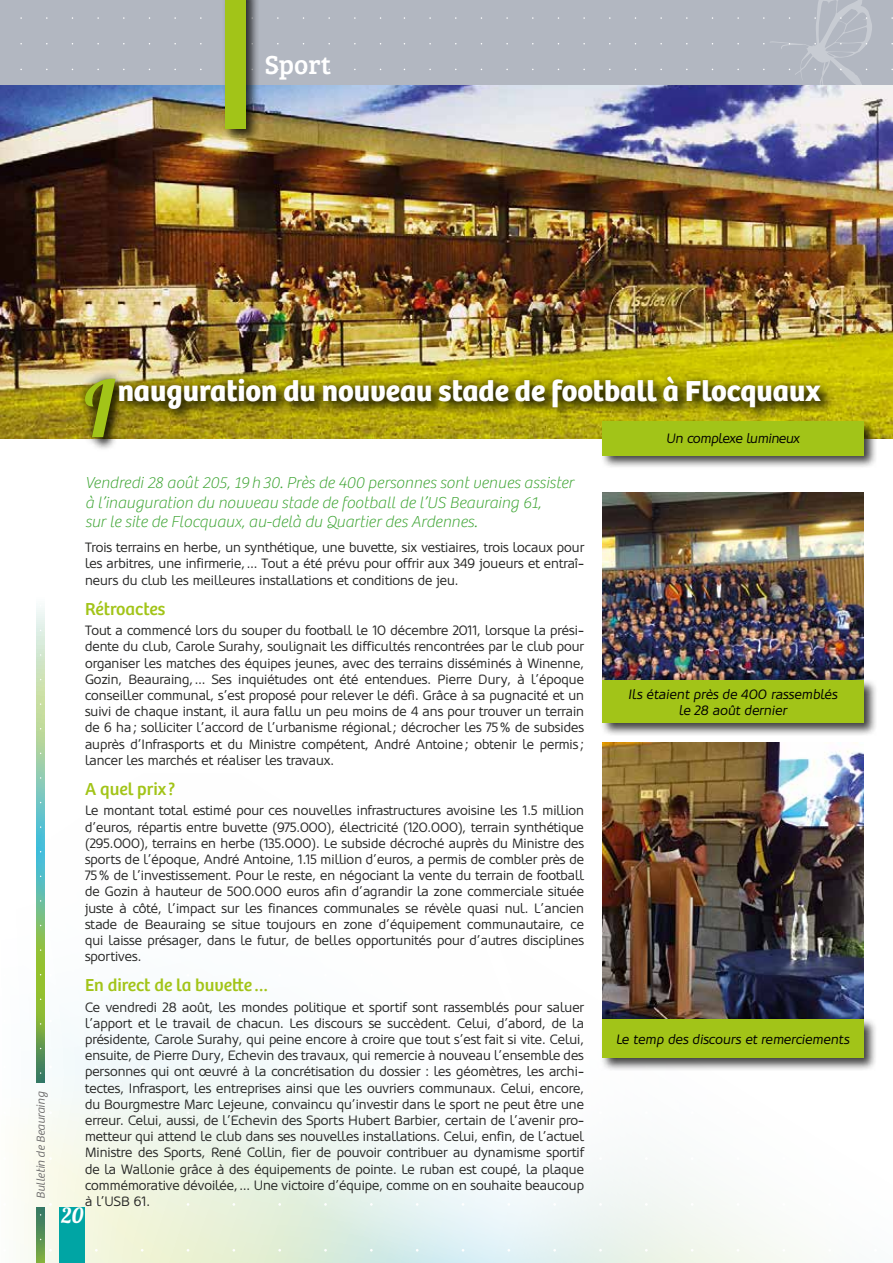
<style>
.page{position:relative;width:893px;height:1263px;background:#fff}
.page>*{position:absolute;margin:0;border:0;box-sizing:border-box;transform-origin:0 0}
.t1{font:78px "Lobster 1.3";color:#a2c418}
.t2{font:700 30px "Bree";color:#fff}
.t3{font:27px "Bree Serif";color:#fff}
.t4{font:21px "Lobster 1.3";color:#fff}
.t5{font:18px "Bree";color:#a2c418}
.t6{font:italic 100 16.5px/19.8px "Bree";color:#3fa535}
.t7{font:13.5px/16.2px "Oblik";color:#282827;text-align:justify}
.t8{font:italic 13.5px/16.2px "Oblik";color:#000;text-align:center}
.t9{font:italic 13.5px "Oblik";letter-spacing:-.02em;color:#000}
.t10{font:italic 300 12px "Bree";letter-spacing:-.015em;color:#706f6f}
</style>
<div class="page">
<svg style="left:17px;top:774px;width:847px;height:489px"></svg>
<img style="left:0;top:85px;width:893px;height:353px">
<div style="left:60px;top:1208px;width:25px;height:55px;background:#00a5a4"></div>
<div style="left:0;top:0;width:893px;height:85px;background:#b2b7c1"></div>
<svg style="left:36px;top:606px;width:9px;height:476px;background:#8fc695"></svg>
<svg style="left:36px;top:1208px;width:9px;height:55px"></svg>
<div style="left:223px;top:0;width:37px;height:143px;background:#000;opacity:.75"></div>
<div style="left:225px;top:0;width:21px;height:129px;background:#a2c418"></div>
<svg style="left:763px;top:0;width:110px;height:88px"></svg>
<img style="left:602px;top:492px;width:261px;height:186px">
<img style="left:602px;top:742px;width:261px;height:275px">
<div style="left:600px;top:419px;width:277px;height:50px;background:#000;opacity:.75"></div>
<div style="left:602px;top:421px;width:261px;height:34px;background:#a2c418"></div>
<div style="left:600px;top:678px;width:277px;height:59px;background:#000;opacity:.75"></div>
<div style="left:602px;top:680px;width:261px;height:43px;background:#a2c418"></div>
<div style="left:600px;top:1017px;width:277px;height:55px;background:#000;opacity:.75"></div>
<div style="left:602px;top:1019px;width:261px;height:39px;background:#a2c418"></div>
<div style="left:83px;top:375px;width:751px;height:76px;background:#000;opacity:.75"></div>
<div style="left:76px;top:368px;width:753px;height:79px;background:#000;opacity:.75"></div>
<h3 class="t3" style="left:265px;top:45px;width:68px">Sport</h3>
<p class="t10" style="left:34px;top:1199px;width:109px;rotate:-90deg">Bulletin de Beauraing</p>
<h1 class="t1" style="left:85px;top:359px;width:31px">I</h1>
<h2 class="t2" style="left:118px;top:373px;width:704px">nauguration du nouveau stade de football à Flocquaux</h2>
<p class="t9" style="left:666px;top:430px;width:134px">Un complexe lumineux</p>
<p class="t6" style="left:85px;top:473px;width:490px">Vendredi 28 août 205, 19h30. Près de 400 personnes sont venues assister à l’inauguration du nouveau stade de football de l’US Beauraing 61,<br>sur le site de Flocquaux, au-delà du Quartier des Ardennes.</p>
<p class="t7" style="left:85px;top:539px;width:500px">Trois terrains en herbe, un synthétique, une buvette, six vestiaires, trois locaux pour les arbitres, une infirmerie,… Tout a été prévu pour offrir aux 349 joueurs et entraî&shy;neurs du club les meilleures installations et conditions de jeu.</p>
<h3 class="t5" style="left:85px;top:598px;width:82px">Rétroactes</h3>
<p class="t7" style="left:85px;top:622px;width:500px">Tout a commencé lors du souper du football le 10 décembre 2011, lorsque la prési&shy;dente du club, Carole Surahy, soulignait les difficultés rencontrées par le club pour organiser les matches des équipes jeunes, avec des terrains disséminés à Winenne, Gozin, Beauraing,… Ses inquiétudes ont été entendues. Pierre Dury, à l’époque conseiller communal, s’est proposé pour relever le défi. Grâce à sa pugnacité et un suivi de chaque instant, il aura fallu un peu moins de 4 ans pour trouver un terrain de 6 ha; solliciter l’accord de l’urbanisme régional; décrocher les 75% de subsides auprès d’Infrasports et du Ministre compétent, André Antoine; obtenir le permis ; lancer les marchés et réaliser les travaux.</p>
<h3 class="t5" style="left:85px;top:778px;width:92px">A quel prix ?</h3>
<p class="t7" style="left:85px;top:803px;width:500px">Le montant total estimé pour ces nouvelles infrastructures avoisine les 1.5 million d’euros, répartis entre buvette (975.000), électricité (120.000), terrain synthétique (295.000), terrains en herbe (135.000). Le subside décroché auprès du Ministre des sports de l’époque, André Antoine, 1.15 million d’euros, a permis de combler près de 75% de l’investissement. Pour le reste, en négociant la vente du terrain de football de Gozin à hauteur de 500.000 euros afin d’agrandir la zone commerciale située juste à côté, l’impact sur les finances communales se révèle quasi nul. L’ancien stade de Beauraing se situe toujours en zone d’équipement communautaire, ce qui laisse présager, dans le futur, de belles opportunités pour d’autres disciplines sportives.</p>
<h3 class="t5" style="left:85px;top:975px;width:185px">En direct de la buvette…</h3>
<p class="t7" style="left:85px;top:999px;width:500px">Ce vendredi 28 août, les mondes politique et sportif sont rassemblés pour saluer l’apport et le travail de chacun. Les discours se succèdent. Celui, d’abord, de la présidente, Carole Surahy, qui peine encore à croire que tout s’est fait si vite. Celui, ensuite, de Pierre Dury, Echevin des travaux, qui remercie à nouveau l’ensemble des personnes qui ont œuvré à la concrétisation du dossier : les géomètres, les archi&shy;tectes, Infrasport, les entreprises ainsi que les ouvriers communaux. Celui, encore, du Bourgmestre Marc Lejeune, convaincu qu’investir dans le sport ne peut être une erreur. Celui, aussi, de l’Echevin des Sports Hubert Barbier, certain de l’avenir pro&shy;metteur qui attend le club dans ses nouvelles installations. Celui, enfin, de l’actuel Ministre des Sports, René Collin, fier de pouvoir contribuer au dynamisme sportif de la Wallonie grâce à des équipements de pointe. Le ruban est coupé, la plaque commémorative dévoilée,… Une victoire d’équipe, comme on en souhaite beaucoup à l’USB 61.</p>
<h3 class="t4" style="left:61px;top:1202px;width:23px">20</h3>
<p class="t8" style="left:628px;top:686px;width:210px">Ils étaient près de 400 rassemblés le 28 août dernier</p>
<p class="t8" style="left:616px;top:1031px;width:235px">Le temp des discours et remerciements</p>
</div>
